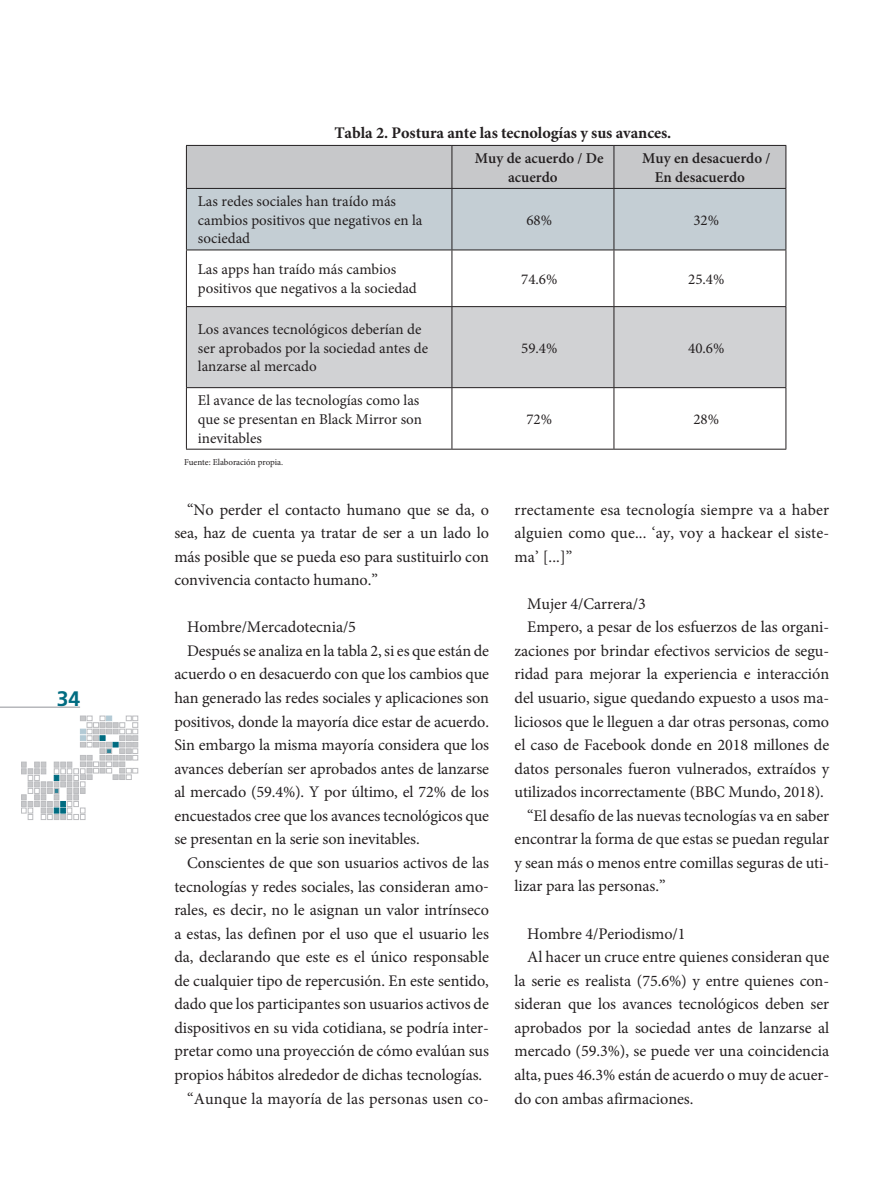
<style>
.page{position:relative;width:893px;height:1191px;background:#fff}
.page>*{position:absolute;margin:0;border:0;box-sizing:border-box;transform-origin:0 0}
.t1{font:700 21px "Frutiger";color:#006c81}
.t2{font:16.2px/23.5px "Minion Pro";letter-spacing:-.005em;color:#231f20;text-align:justify}
.t3{font:700 16.2px "Minion Pro";letter-spacing:-.005em;color:#231f20}
.t4{font:15px/18.8px "Minion Pro";color:#231f20}
.t5{font:600 15px/18.8px "Minion Pro";color:#231f20}
.t6{font:9px "Minion Pro";letter-spacing:-.005em;color:#231f20}
</style>
<div class="page">
<svg style="left:21px;top:716px;width:117px;height:103px"></svg>
<hr style="left:0;top:707px;width:80px;height:1px;background:#b2b3b7">
<svg style="left:187px;top:146px;width:598px;height:103px;background:#c4cbcf"></svg>
<svg style="left:187px;top:250px;width:598px;height:199px"></svg>
<div style="left:187px;top:307px;width:598px;height:80px;background:#d1d2d4"></div>
<hr style="left:186px;top:145px;width:266px;height:1px;background:#231f20">
<hr style="left:186px;top:146px;width:1px;height:42px;background:#231f20">
<hr style="left:452px;top:145px;width:162px;height:1px;background:#231f20">
<hr style="left:452px;top:146px;width:1px;height:42px;background:#231f20">
<hr style="left:614px;top:145px;width:172px;height:1px;background:#231f20">
<hr style="left:614px;top:146px;width:1px;height:42px;background:#231f20">
<hr style="left:785px;top:146px;width:1px;height:42px;background:#231f20">
<hr style="left:186px;top:188px;width:266px;height:1px;background:#231f20">
<hr style="left:186px;top:189px;width:1px;height:60px;background:#231f20">
<hr style="left:452px;top:188px;width:162px;height:1px;background:#231f20">
<hr style="left:452px;top:189px;width:1px;height:60px;background:#231f20">
<hr style="left:614px;top:188px;width:172px;height:1px;background:#231f20">
<hr style="left:614px;top:189px;width:1px;height:60px;background:#231f20">
<hr style="left:785px;top:189px;width:1px;height:60px;background:#231f20">
<hr style="left:186px;top:249px;width:266px;height:1px;background:#231f20">
<hr style="left:186px;top:250px;width:1px;height:56px;background:#231f20">
<hr style="left:452px;top:249px;width:162px;height:1px;background:#231f20">
<hr style="left:452px;top:250px;width:1px;height:56px;background:#231f20">
<hr style="left:614px;top:249px;width:172px;height:1px;background:#231f20">
<hr style="left:614px;top:250px;width:1px;height:56px;background:#231f20">
<hr style="left:785px;top:250px;width:1px;height:56px;background:#231f20">
<hr style="left:186px;top:306px;width:266px;height:1px;background:#231f20">
<hr style="left:186px;top:307px;width:1px;height:80px;background:#231f20">
<hr style="left:452px;top:306px;width:162px;height:1px;background:#231f20">
<hr style="left:452px;top:307px;width:1px;height:80px;background:#231f20">
<hr style="left:614px;top:306px;width:172px;height:1px;background:#231f20">
<hr style="left:614px;top:307px;width:1px;height:80px;background:#231f20">
<hr style="left:785px;top:307px;width:1px;height:80px;background:#231f20">
<hr style="left:186px;top:387px;width:266px;height:1px;background:#231f20">
<hr style="left:186px;top:388px;width:1px;height:61px;background:#231f20">
<hr style="left:452px;top:387px;width:162px;height:1px;background:#231f20">
<hr style="left:452px;top:388px;width:1px;height:61px;background:#231f20">
<hr style="left:614px;top:387px;width:172px;height:1px;background:#231f20">
<hr style="left:614px;top:388px;width:1px;height:61px;background:#231f20">
<hr style="left:785px;top:388px;width:1px;height:61px;background:#231f20">
<hr style="left:186px;top:449px;width:266px;height:1px;background:#231f20">
<hr style="left:452px;top:449px;width:162px;height:1px;background:#231f20">
<hr style="left:614px;top:449px;width:172px;height:1px;background:#231f20">
<p class="t1" style="left:57px;top:686px;width:25px">34</p>
<p class="t3" style="left:334px;top:121px;width:338px">Tabla 2. Postura ante las tecnologías y sus avances.</p>
<p class="t4" style="left:198px;top:192px;width:226px">Las redes sociales han traído más cambios positivos que negativos en la sociedad</p>
<p class="t5" style="left:508px;top:149px;width:97px;text-indent:-33px">Muy de acuerdo / De acuerdo</p>
<p class="t5" style="left:655px;top:149px;width:117px;text-indent:-13px">Muy en desacuerdo /<br>En desacuerdo</p>
<p class="t4" style="left:526px;top:210px;width:27px">68%</p>
<p class="t4" style="left:693px;top:210px;width:27px">32%</p>
<p class="t4" style="left:198px;top:260px;width:220px">Las apps han traído más cambios positivos que negativos a la sociedad</p>
<p class="t4" style="left:521px;top:270px;width:38px">74.6%</p>
<p class="t4" style="left:688px;top:270px;width:38px">25.4%</p>
<p class="t4" style="left:198px;top:320px;width:232px">Los avances tecnológicos deberían de ser aprobados por la sociedad antes de lanzarse al mercado</p>
<p class="t4" style="left:521px;top:338px;width:38px">59.4%</p>
<p class="t4" style="left:688px;top:338px;width:38px">40.6%</p>
<p class="t4" style="left:198px;top:391px;width:226px">El avance de las tecnologías como las que se presentan en Black Mirror son inevitables</p>
<p class="t6" style="left:184px;top:456px;width:101px">Fuente: Elaboración propia.</p>
<p class="t2" style="left:174px;top:497px;width:316px;text-indent:13px">“No perder el contacto humano que se da, o sea, haz de cuenta ya tratar de ser a un lado lo más posible que se pueda eso para sustituirlo con convivencia contacto humano.”</p>
<p class="t2" style="left:187px;top:615px;width:170px">Hombre/Mercadotecnia/5</p>
<p class="t2" style="left:187px;top:639px;width:303px">Después se analiza en la tabla 2, si es que están de</p>
<p class="t2" style="left:174px;top:662px;width:316px">acuerdo o en desacuerdo con que los cambios que</p>
<p class="t2" style="left:174px;top:686px;width:316px">han generado las redes sociales y aplicaciones son</p>
<p class="t2" style="left:174px;top:709px;width:316px">positivos, donde la mayoría dice estar de acuerdo.</p>
<p class="t2" style="left:174px;top:733px;width:316px">Sin embargo la misma mayoría considera que los</p>
<p class="t2" style="left:174px;top:757px;width:316px">avances deberían ser aprobados antes de lanzarse</p>
<p class="t2" style="left:174px;top:780px;width:316px">al mercado (59.4%). Y por último, el 72% de los</p>
<p class="t2" style="left:174px;top:804px;width:316px">encuestados cree que los avances tecnológicos que</p>
<p class="t2" style="left:174px;top:827px;width:247px">se presentan en la serie son inevitables.</p>
<p class="t2" style="left:187px;top:851px;width:303px">Conscientes de que son usuarios activos de las</p>
<p class="t2" style="left:174px;top:874px;width:316px">tecnologías y redes sociales, las consideran amo-</p>
<p class="t2" style="left:174px;top:898px;width:316px">rales, es decir, no le asignan un valor intrínseco</p>
<p class="t2" style="left:174px;top:921px;width:316px">a estas, las definen por el uso que el usuario les</p>
<p class="t2" style="left:174px;top:945px;width:316px">da, declarando que este es el único responsable</p>
<p class="t2" style="left:174px;top:969px;width:316px">de cualquier tipo de repercusión. En este sentido,</p>
<p class="t2" style="left:174px;top:992px;width:316px">dado que los participantes son usuarios activos de</p>
<p class="t2" style="left:174px;top:1016px;width:316px">dispositivos en su vida cotidiana, se podría inter-</p>
<p class="t2" style="left:174px;top:1039px;width:316px">pretar como una proyección de cómo evalúan sus</p>
<p class="t2" style="left:174px;top:1063px;width:309px">propios hábitos alrededor de dichas tecnologías.</p>
<p class="t2" style="left:187px;top:1086px;width:303px">“Aunque la mayoría de las personas usen co-</p>
<p class="t4" style="left:526px;top:410px;width:27px">72%</p>
<p class="t4" style="left:693px;top:410px;width:27px">28%</p>
<p class="t2" style="left:514px;top:497px;width:316px">rrectamente esa tecnología siempre va a haber alguien como que... ‘ay, voy a hackear el siste&shy;ma’ [...]”</p>
<p class="t2" style="left:527px;top:592px;width:120px">Mujer 4/Carrera/3</p>
<p class="t2" style="left:527px;top:615px;width:303px">Empero, a pesar de los esfuerzos de las organi-</p>
<p class="t2" style="left:514px;top:639px;width:316px">zaciones por brindar efectivos servicios de segu-</p>
<p class="t2" style="left:514px;top:662px;width:316px">ridad para mejorar la experiencia e interacción</p>
<p class="t2" style="left:514px;top:686px;width:316px">del usuario, sigue quedando expuesto a usos ma-</p>
<p class="t2" style="left:514px;top:709px;width:316px">liciosos que le lleguen a dar otras personas, como</p>
<p class="t2" style="left:514px;top:733px;width:316px">el caso de Facebook donde en 2018 millones de</p>
<p class="t2" style="left:514px;top:757px;width:316px">datos personales fueron vulnerados, extraídos y</p>
<p class="t2" style="left:514px;top:780px;width:311px">utilizados incorrectamente (BBC Mundo, 2018).</p>
<p class="t2" style="left:527px;top:804px;width:303px">“El desafío de las nuevas tecnologías va en saber</p>
<p class="t2" style="left:514px;top:827px;width:316px">encontrar la forma de que estas se puedan regular</p>
<p class="t2" style="left:514px;top:851px;width:316px">y sean más o menos entre comillas seguras de uti-</p>
<p class="t2" style="left:514px;top:874px;width:153px">lizar para las personas.”</p>
<p class="t2" style="left:527px;top:921px;width:160px">Hombre 4/Periodismo/1</p>
<p class="t2" style="left:527px;top:945px;width:303px">Al hacer un cruce entre quienes consideran que</p>
<p class="t2" style="left:514px;top:968px;width:316px">la serie es realista (75.6%) y entre quienes con-</p>
<p class="t2" style="left:514px;top:992px;width:316px">sideran que los avances tecnológicos deben ser</p>
<p class="t2" style="left:514px;top:1016px;width:316px">aprobados por la sociedad antes de lanzarse al</p>
<p class="t2" style="left:514px;top:1039px;width:316px">mercado (59.3%), se puede ver una coincidencia</p>
<p class="t2" style="left:514px;top:1063px;width:316px">alta, pues 46.3% están de acuerdo o muy de acuer-</p>
<p class="t2" style="left:514px;top:1086px;width:180px">do con ambas afirmaciones.</p>
</div>
